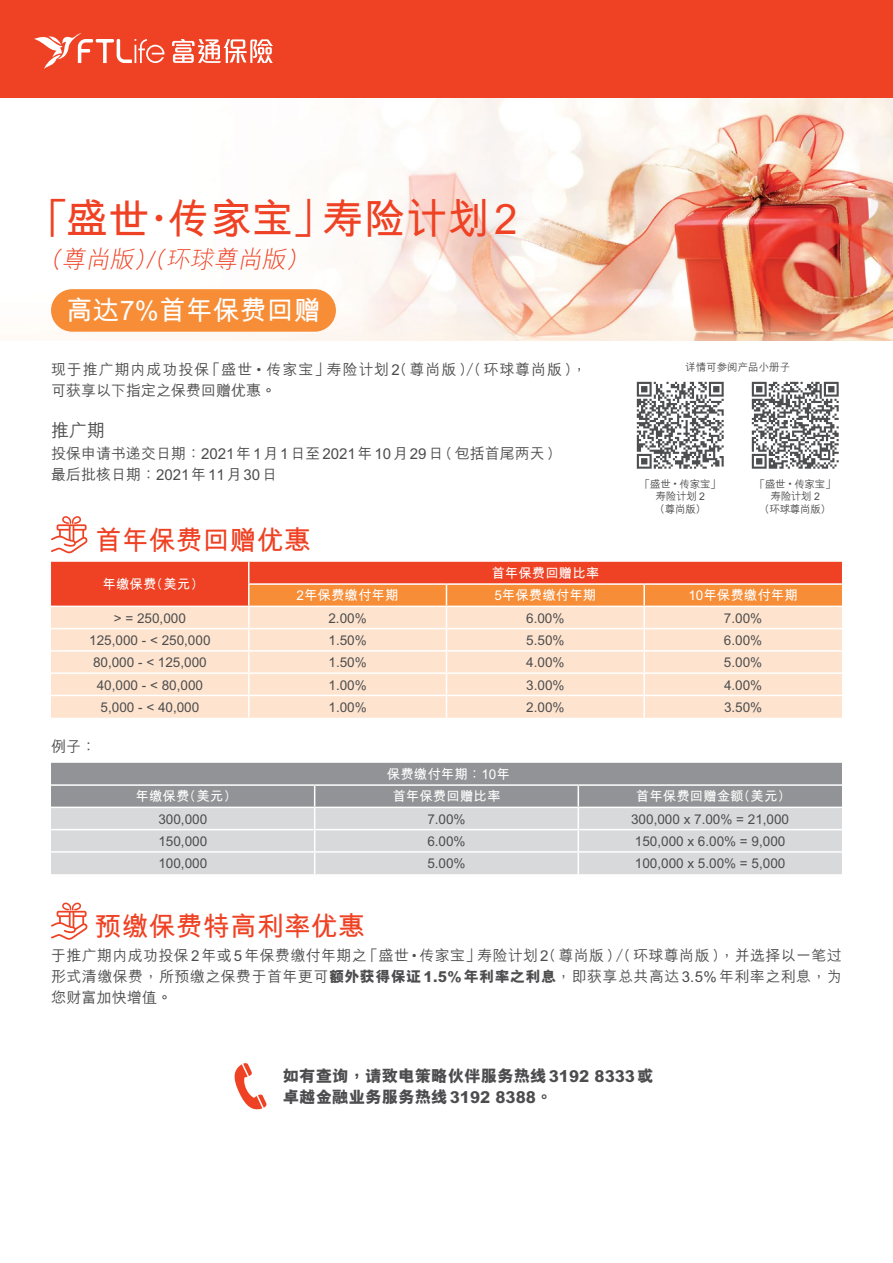
<style>
.page{position:relative;width:893px;height:1263px;background:#fff}
.page>*{position:absolute;margin:0;border:0;box-sizing:border-box;transform-origin:0 0}
.t1{font:700 42px "M Hei HKS";color:#ef4123}
.t2{font:700 27px "M Hei HKS";color:#ef4123}
.t3{font:700 27px "M Hei HKS";color:#fff}
.t4{font:italic 300 24px "M Hei HKS";color:#ef4123}
.t5{font:500 18px "M Hei HKS";color:#4d4d4f}
.t6{font:800 16.5px/21px "M Hei HKS";color:#4d4d4f}
.t7{font:500 15px/21px "M Hei HKS";letter-spacing:.03em;color:#4d4d4f;text-align:justify}
.t8{font:500 15px/21px "M Hei HKS";color:#4d4d4f}
.t9{font:500 15px/21px "M Hei HKS";letter-spacing:.06em;color:#4d4d4f}
.t10{font:500 13.5px "M Hei HKS";color:#4d4d4f}
.t11{font:700 13.5px "M Hei HKS";color:#fff}
.t12{font:500 10.5px/12.6px "M Hei HKS";letter-spacing:-.025em;color:#4d4d4f;text-align:center}
.t13{font:500 10.5px "M Hei HKS";color:#4d4d4f}
.s1{font-weight:800}
</style>
<div class="page">
<img style="left:51px;top:98px;width:842px;height:242px">
<div style="left:0;top:0;width:893px;height:98px;background:#ef4123"></div>
<svg style="left:34px;top:33px;width:130px;height:36px"></svg>
<svg style="left:172px;top:39px;width:101px;height:24px"></svg>
<svg style="left:51px;top:516px;width:37px;height:37px"></svg>
<svg style="left:51px;top:562px;width:791px;height:156px;background:#fac0a4"></svg>
<hr style="left:644px;top:695px;width:198px;height:1px;background:#fff">
<hr style="left:643px;top:696px;width:2px;height:22px;background:#fff">
<svg style="left:51px;top:763px;width:791px;height:111px;background:#bec0c2"></svg>
<svg style="left:51px;top:902px;width:37px;height:38px"></svg>
<img style="left:636px;top:381px;width:88px;height:88px">
<img style="left:751px;top:381px;width:88px;height:88px">
<div style="left:51px;top:289px;width:285px;height:43px;background:#f78d37;border-radius:21px"></div>
<svg style="left:234px;top:1063px;width:33px;height:47px"></svg>
<h1 class="t1" style="left:27px;top:188px;width:491px">「盛世<sup>•</sup>傳家寶」壽險計劃2</h1>
<h3 class="t4" style="left:49px;top:242px;width:255px">(尊尚版)/(環球尊尚版)</h3>
<h2 class="t3" style="left:66px;top:291px;width:257px">高達7%首年保費回贈</h2>
<p class="t9" style="left:51px;top:358px;width:537px">現於推廣期內成功投保「盛世 <sup>•</sup> 傳家寶」壽險計劃2(尊尚版)/(環球尊尚版)，可獲享以下指定之保費回贈優惠。</p>
<h3 class="t5" style="left:51px;top:417px;width:55px">推廣期</h3>
<p class="t8" style="left:51px;top:442px;width:505px">投保申請書遞交日期：2021年1月1日至2021年10月29日(包括首尾兩天)最後批核日期：2021年11月30日</p>
<p class="t13" style="left:685px;top:359px;width:107px">詳情可參閱產品小冊子</p>
<p class="t12" style="left:640px;top:477px;width:82px">「盛世 <sup>•</sup> 傳家寶」壽險計劃 2<br>（尊尚版）</p>
<p class="t12" style="left:755px;top:477px;width:82px">「盛世 <sup>•</sup> 傳家寶」壽險計劃 2<br>（環球尊尚版）</p>
<h2 class="t2" style="left:95px;top:520px;width:217px">首年保費回贈優惠</h2>
<p class="t11" style="left:103px;top:574px;width:96px">年繳保費(美元)</p>
<p class="t11" style="left:491px;top:563px;width:109px">首年保費回贈比率</p>
<p class="t11" style="left:297px;top:586px;width:104px">2年保費繳付年期</p>
<p class="t11" style="left:494px;top:586px;width:104px">5年保費繳付年期</p>
<p class="t11" style="left:688px;top:586px;width:111px">10年保費繳付年期</p>
<p class="t10" style="left:114px;top:608px;width:74px">&gt; = 250,000</p>
<p class="t10" style="left:328px;top:608px;width:40px">2.00%</p>
<p class="t10" style="left:526px;top:608px;width:40px">6.00%</p>
<p class="t10" style="left:724px;top:608px;width:40px">7.00%</p>
<p class="t10" style="left:89px;top:630px;width:123px">125,000 - &lt; 250,000</p>
<p class="t10" style="left:328px;top:630px;width:40px">1.50%</p>
<p class="t10" style="left:526px;top:630px;width:40px">5.50%</p>
<p class="t10" style="left:724px;top:630px;width:40px">6.00%</p>
<p class="t10" style="left:93px;top:652px;width:115px">80,000 - &lt; 125,000</p>
<p class="t10" style="left:328px;top:652px;width:40px">1.50%</p>
<p class="t10" style="left:526px;top:652px;width:40px">4.00%</p>
<p class="t10" style="left:724px;top:652px;width:40px">5.00%</p>
<p class="t10" style="left:97px;top:675px;width:108px">40,000 - &lt; 80,000</p>
<p class="t10" style="left:329px;top:675px;width:40px">1.00%</p>
<p class="t10" style="left:526px;top:675px;width:40px">3.00%</p>
<p class="t10" style="left:724px;top:675px;width:40px">4.00%</p>
<p class="t10" style="left:101px;top:697px;width:100px">5,000 - &lt; 40,000</p>
<p class="t10" style="left:329px;top:697px;width:40px">1.00%</p>
<p class="t10" style="left:526px;top:697px;width:40px">2.00%</p>
<p class="t10" style="left:724px;top:697px;width:40px">3.50%</p>
<p class="t7" style="left:51px;top:735px;width:46px">例子：</p>
<p class="t11" style="left:387px;top:764px;width:125px">保費繳付年期：10年</p>
<p class="t11" style="left:136px;top:787px;width:96px">年繳保費(美元)</p>
<p class="t11" style="left:392px;top:787px;width:109px">首年保費回贈比率</p>
<p class="t11" style="left:636px;top:787px;width:150px">首年保費回贈金額(美元)</p>
<p class="t10" style="left:158px;top:809px;width:50px">300,000</p>
<p class="t10" style="left:427px;top:809px;width:40px">7.00%</p>
<p class="t10" style="left:631px;top:809px;width:159px">300,000 x 7.00% = 21,000</p>
<p class="t10" style="left:158px;top:831px;width:50px">150,000</p>
<p class="t10" style="left:427px;top:831px;width:40px">6.00%</p>
<p class="t10" style="left:635px;top:831px;width:152px">150,000 x 6.00% = 9,000</p>
<p class="t10" style="left:158px;top:853px;width:50px">100,000</p>
<p class="t10" style="left:427px;top:853px;width:40px">5.00%</p>
<p class="t10" style="left:635px;top:853px;width:152px">100,000 x 5.00% = 5,000</p>
<h2 class="t2" style="left:95px;top:907px;width:271px">預繳保費特高利率優惠</h2>
<p class="t7" style="left:51px;top:944px;width:792px">於推廣期內成功投保2年或5年保費繳付年期之「盛世 <sup>•</sup> 傳家寶」壽險計劃 2(尊尚版) ／(環球尊尚版)，並選擇以一筆過形式清繳保費，所預繳之保費於首年更可<span class="s1">額外獲得保證1.5%年利率之利息</span>，即獲享總共高達3.5%年利率之利息，為您財富加快增值。</p>
<p class="t6" style="left:283px;top:1066px;width:372px">如有查詢，請致電策略伙伴服務熱線3192 8333或卓越金融業務服務熱線3192 8388。</p>
</div>
